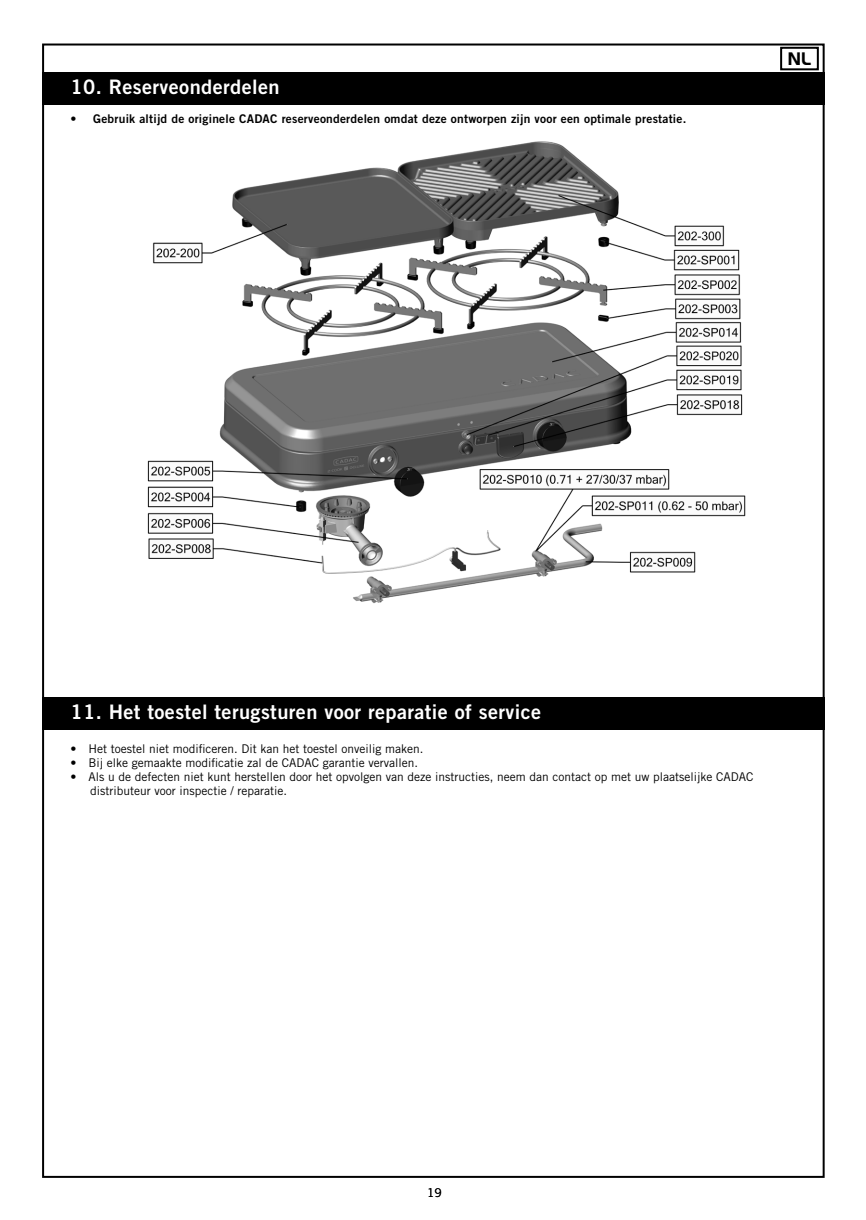
<style>
.page{position:relative;width:866px;height:1220px;background:#fff}
.page>*{position:absolute;margin:0;border:0;box-sizing:border-box;transform-origin:0 0}
.t1{font:20px "Trade Gothic LT Std Bd 2";letter-spacing:.02em;color:#fff}
.t2{font:16.2px "Hancock Park Laser";color:#000}
.t3{font:12px/14px "Trade Gothic LT Std";color:#000}
.t4{font:12px "Trade Gothic LT Std Bd 2";letter-spacing:.02em;color:#000}
</style>
<div class="page">
<div style="left:42px;top:72px;width:782px;height:33px;background:#000"></div>
<div style="left:42px;top:697px;width:782px;height:32px;background:#000"></div>
<div style="left:780px;top:47px;width:39px;height:23px;border:2px solid #000"></div>
<img style="left:147px;top:141px;width:599px;height:462px">
<h1 class="t1" style="left:70px;top:74px;width:211px">10. Reserveonderdelen</h1>
<p class="t4" style="left:70px;top:111px;width:617px">• Gebruik altijd de originele CADAC reserveonderdelen omdat deze ontworpen zijn voor een optimale prestatie.</p>
<h2 class="t2" style="left:789px;top:47px;width:23px">NL</h2>
<h1 class="t1" style="left:70px;top:699px;width:472px">11. Het toestel terugsturen voor reparatie of service</h1>
<p class="t3" style="left:70px;top:741px;width:354px">• Het toestel niet modificeren. Dit kan het toestel onveilig maken.</p>
<p class="t3" style="left:70px;top:755px;width:349px">• Bij elke gemaakte modificatie zal de CADAC garantie vervallen.</p>
<p class="t3" style="left:90px;top:769px;width:665px;text-indent:-20px">• Als u de defecten niet kunt herstellen door het opvolgen van deze instructies, neem dan contact op met uw plaatselijke CADAC distributeur voor inspectie / reparatie.</p>
<p class="t3" style="left:427px;top:1185px;width:16px">19</p>
</div>
